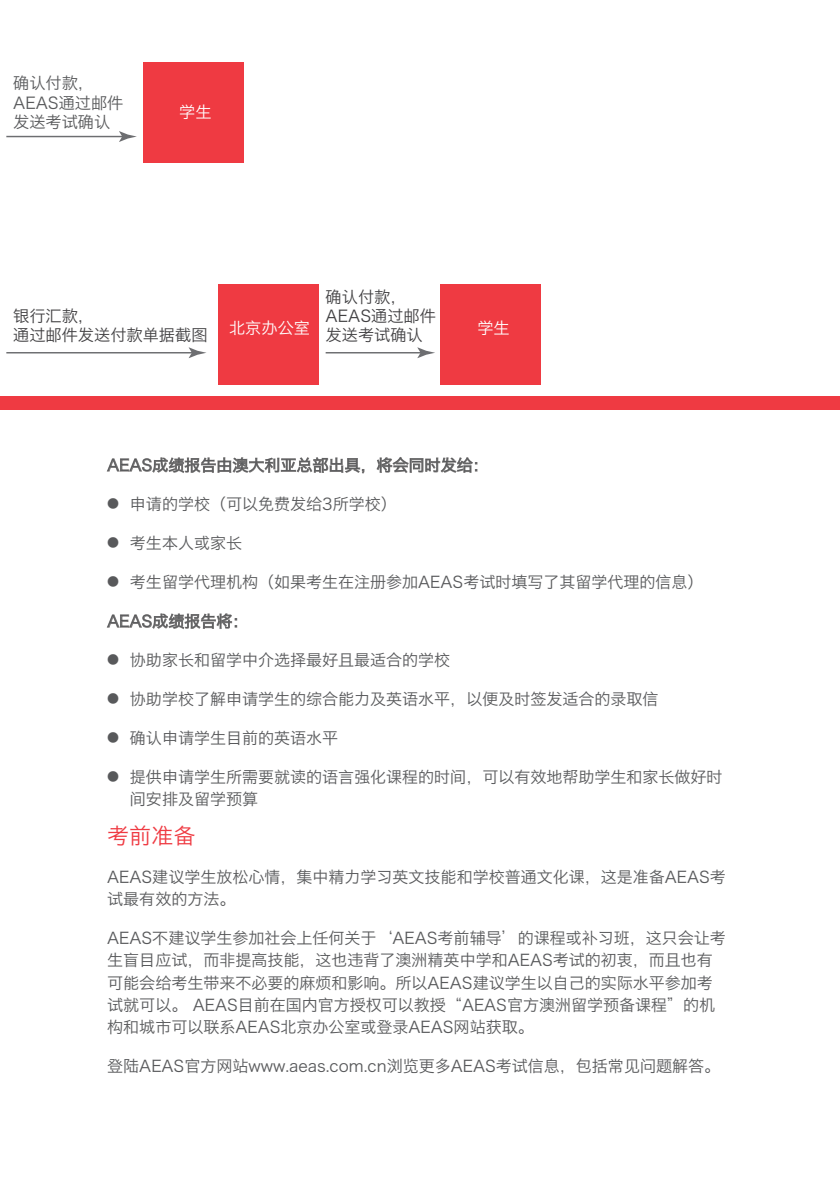
<style>
.page{position:relative;width:840px;height:1191px;background:#fff}
.page>*{position:absolute;margin:0;border:0;box-sizing:border-box;transform-origin:0 0}
.t1{font:22px "Hiragino Sans GB W3";color:#ef3a42}
.t2{font:16.2px/19.4px "Hiragino Sans GB W3";color:#414042}
.t3{font:16.2px/19.4px "Hiragino Sans GB W3";color:#58595b}
.t4{font:16.2px "Hiragino Sans GB W3";color:#fff}
.t5{font:16px/22px "Hiragino Sans GB W3";color:#58595b}
.s1{font-size:12px}
</style>
<div class="page">
<div style="left:0;top:396px;width:839px;height:13px;background:#ef3a42"></div>
<svg style="left:106px;top:457px;width:259px;height:17px"></svg>
<svg style="left:376px;top:457px;width:101px;height:16px"></svg>
<svg style="left:106px;top:613px;width:131px;height:17px"></svg>
<div style="left:143px;top:63px;width:100px;height:100px;background:#ef3a42"></div>
<div style="left:218px;top:284px;width:100px;height:100px;background:#ef3a42"></div>
<div style="left:440px;top:284px;width:100px;height:100px;background:#ef3a42"></div>
<hr style="left:6px;top:136px;width:119px;height:1px;background:#6d6e71">
<svg style="left:119px;top:131px;width:18px;height:11px"></svg>
<hr style="left:6px;top:352px;width:188px;height:1px;background:#6d6e71">
<svg style="left:188px;top:347px;width:18px;height:11px"></svg>
<hr style="left:325px;top:352px;width:98px;height:1px;background:#6d6e71">
<svg style="left:417px;top:347px;width:18px;height:11px"></svg>
<p class="t3" style="left:13px;top:73px;width:112px">确认付款，<br>AEAS通过邮件发送考试确认</p>
<p class="t4" style="left:179px;top:102px;width:34px">学生</p>
<p class="t2" style="left:13px;top:306px;width:196px">银行汇款，<br>通过邮件发送付款单据截图</p>
<p class="t4" style="left:229px;top:318px;width:82px">北京办公室</p>
<p class="t2" style="left:325px;top:286px;width:112px">确认付款，<br>AEAS通过邮件发送考试确认</p>
<p class="t4" style="left:477px;top:318px;width:34px">学生</p>
<p class="t5" style="left:107px;top:454px;width:382px">AEAS成绩报告由澳大利亚总部出具，将会同时发给：</p>
<p class="t5" style="left:107px;top:493px;width:291px"><span class="s1">●</span> 申请的学校（可以免费发给3所学校）</p>
<p class="t5" style="left:107px;top:532px;width:136px"><span class="s1">●</span> 考生本人或家长</p>
<p class="t5" style="left:107px;top:571px;width:597px"><span class="s1">●</span> 考生留学代理机构（如果考生在注册参加AEAS考试时填写了其留学代理的信息）</p>
<p class="t5" style="left:107px;top:610px;width:142px">AEAS成绩报告将：</p>
<p class="t5" style="left:107px;top:649px;width:344px"><span class="s1">●</span> 协助家长和留学中介选择最好且最适合的学校</p>
<p class="t5" style="left:107px;top:688px;width:552px"><span class="s1">●</span> 协助学校了解申请学生的综合能力及英语水平，以便及时签发适合的录取信</p>
<p class="t5" style="left:107px;top:727px;width:232px"><span class="s1">●</span> 确认申请学生目前的英语水平</p>
<p class="t5" style="left:130px;top:766px;width:593px;text-indent:-23px"><span class="s1">●</span> 提供申请学生所需要就读的语言强化课程的时间，可以有效地帮助学生和家长做好时间安排及留学预算</p>
<h1 class="t1" style="left:107px;top:822px;width:90px">考前准备</h1>
<p class="t5" style="left:107px;top:866px;width:619px">AEAS建议学生放松心情，集中精力学习英文技能和学校普通文化课，这是准备AEAS考试最有效的方法。</p>
<p class="t5" style="left:107px;top:927px;width:619px">AEAS不建议学生参加社会上任何关于‘AEAS考前辅导’的课程或补习班，这只会让考生盲目应试，而非提高技能，这也违背了澳洲精英中学和AEAS考试的初衷，而且也有可能会给考生带来不必要的麻烦和影响。所以AEAS建议学生以自己的实际水平参加考试就可以。 AEAS目前在国内官方授权可以教授“AEAS官方澳洲留学预备课程”的机构和城市可以联系AEAS北京办公室或登录AEAS网站获取。</p>
<p class="t5" style="left:107px;top:1054px;width:614px">登陆AEAS官方网站www.aeas.com.cn浏览更多AEAS考试信息，包括常见问题解答。</p>
</div>
